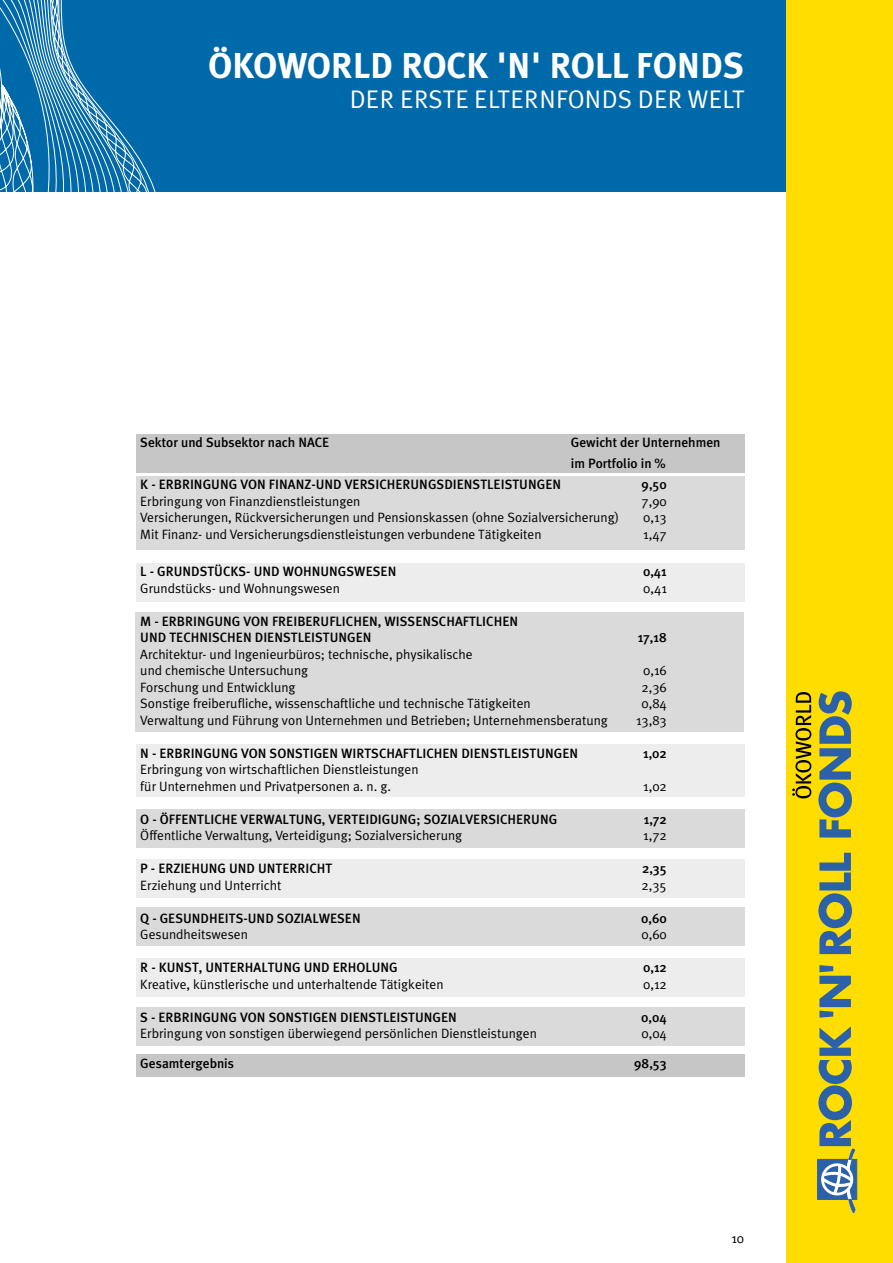
<style>
.page{position:relative;width:893px;height:1263px;background:#fff}
.page>*{position:absolute;margin:0;border:0;box-sizing:border-box;transform-origin:0 0}
.t1{font:700 36px "Meta Plus";color:#fff}
.t2{font:25.5px "Meta Plus Normal";letter-spacing:.005em;color:#fff}
.t3{font:13.5px/16.5px "Meta Plus Normal";color:#000}
.t4{font:500 13.5px/21px "Meta Plus";color:#000}
</style>
<div class="page">
<div style="left:0;top:0;width:893px;height:191px;background:#0069a9"></div>
<svg style="left:0;top:0;width:156px;height:191px"></svg>
<div style="left:787px;top:0;width:106px;height:1263px;background:#fd0"></div>
<div style="left:817px;top:1159px;width:40px;height:40px;background:#37689f;border:1px solid #2b61a9"></div>
<svg style="left:818px;top:1026px;width:37px;height:187px"></svg>
<svg style="left:819px;top:965px;width:32px;height:53px"></svg>
<svg style="left:818px;top:853px;width:34px;height:101px"></svg>
<svg style="left:818px;top:691px;width:34px;height:146px"></svg>
<svg style="left:792px;top:692px;width:19px;height:106px"></svg>
<div style="left:136px;top:809px;width:608px;height:38px;background:#dadada"></div>
<div style="left:136px;top:744px;width:608px;height:53px;background:#ededed"></div>
<div style="left:135px;top:612px;width:608px;height:120px;background:#dadada"></div>
<div style="left:136px;top:907px;width:608px;height:39px;background:#dadada"></div>
<div style="left:136px;top:1054px;width:608px;height:23px;background:#c6c6c6"></div>
<div style="left:136px;top:563px;width:608px;height:38px;background:#ededed"></div>
<div style="left:136px;top:434px;width:608px;height:38px;background:#c6c6c6"></div>
<div style="left:136px;top:859px;width:608px;height:38px;background:#ededed"></div>
<div style="left:136px;top:476px;width:608px;height:74px;background:#dadada"></div>
<div style="left:136px;top:1007px;width:608px;height:38px;background:#dadada"></div>
<div style="left:136px;top:958px;width:608px;height:39px;background:#ededed"></div>
<h1 class="t1" style="left:208px;top:44px;width:537px">ÖKOWORLD ROCK 'N' ROLL FONDS</h1>
<h2 class="t2" style="left:350px;top:84px;width:396px">DER ERSTE ELTERNFONDS DER WELT</h2>
<p class="t4" style="left:140px;top:432px;width:191px">Sektor und Subsektor nach NACE</p>
<p class="t4" style="left:571px;top:432px;width:151px">Gewicht der Unternehmen im Portfolio in %</p>
<p class="t4" style="left:140px;top:474px;width:422px">K - ERBRINGUNG VON FINANZ-UND VERSICHERUNGSDIENSTLEISTUNGEN</p>
<p class="t4" style="left:642px;top:474px;width:27px">9,50</p>
<p class="t3" style="left:140px;top:492px;width:221px">Erbringung von Finanzdienstleistungen</p>
<p class="t3" style="left:642px;top:492px;width:27px">7,90</p>
<p class="t3" style="left:140px;top:509px;width:480px">Versicherungen, Rückversicherungen und Pensionskassen (ohne Sozialversicherung)</p>
<p class="t3" style="left:643px;top:509px;width:25px">0,13</p>
<p class="t3" style="left:140px;top:525px;width:403px">Mit Finanz- und Versicherungsdienstleistungen verbundene Tätigkeiten</p>
<p class="t3" style="left:643px;top:525px;width:25px">1,47</p>
<p class="t4" style="left:140px;top:561px;width:258px">L - GRUNDSTÜCKS- UND WOHNUNGSWESEN</p>
<p class="t4" style="left:643px;top:561px;width:25px">0,41</p>
<p class="t3" style="left:140px;top:579px;width:201px">Grundstücks- und Wohnungswesen</p>
<p class="t3" style="left:643px;top:579px;width:25px">0,41</p>
<p class="t4" style="left:140px;top:613px;width:379px;line-height:16.5px">M - ERBRINGUNG VON FREIBERUFLICHEN, WISSENSCHAFTLICHEN<br>UND TECHNISCHEN DIENSTLEISTUNGEN</p>
<p class="t4" style="left:638px;top:627px;width:31px">17,18</p>
<p class="t3" style="left:140px;top:645px;width:334px">Architektur- und Ingenieurbüros; technische, physikalische und chemische Untersuchung</p>
<p class="t3" style="left:643px;top:662px;width:25px">0,16</p>
<p class="t3" style="left:140px;top:678px;width:157px">Forschung und Entwicklung</p>
<p class="t3" style="left:642px;top:678px;width:27px">2,36</p>
<p class="t3" style="left:140px;top:695px;width:392px">Sonstige freiberufliche, wissenschaftliche und technische Tätigkeiten</p>
<p class="t3" style="left:642px;top:695px;width:27px">0,84</p>
<p class="t3" style="left:140px;top:711px;width:469px">Verwaltung und Führung von Unternehmen und Betrieben; Unternehmensberatung</p>
<p class="t3" style="left:636px;top:711px;width:32px">13,83</p>
<p class="t4" style="left:140px;top:742px;width:439px">N - ERBRINGUNG VON SONSTIGEN WIRTSCHAFTLICHEN DIENSTLEISTUNGEN</p>
<p class="t4" style="left:643px;top:742px;width:25px">1,02</p>
<p class="t3" style="left:140px;top:761px;width:280px">Erbringung von wirtschaftlichen Dienstleistungen für Unternehmen und Privatpersonen a. n. g.</p>
<p class="t3" style="left:643px;top:777px;width:25px">1,02</p>
<p class="t4" style="left:140px;top:808px;width:418px">O - ÖFFENTLICHE VERWALTUNG, VERTEIDIGUNG; SOZIALVERSICHERUNG</p>
<p class="t4" style="left:644px;top:808px;width:25px">1,72</p>
<p class="t3" style="left:140px;top:827px;width:323px">Öffentliche Verwaltung, Verteidigung; Sozialversicherung</p>
<p class="t3" style="left:643px;top:827px;width:25px">1,72</p>
<p class="t4" style="left:140px;top:858px;width:194px">P - ERZIEHUNG UND UNTERRICHT</p>
<p class="t4" style="left:642px;top:858px;width:26px">2,35</p>
<p class="t3" style="left:140px;top:876px;width:143px">Erziehung und Unterricht</p>
<p class="t3" style="left:642px;top:876px;width:27px">2,35</p>
<p class="t4" style="left:140px;top:907px;width:222px">Q - GESUNDHEITS-UND SOZIALWESEN</p>
<p class="t4" style="left:641px;top:907px;width:27px">0,60</p>
<p class="t3" style="left:140px;top:926px;width:109px">Gesundheitswesen</p>
<p class="t3" style="left:642px;top:926px;width:27px">0,60</p>
<p class="t4" style="left:140px;top:957px;width:259px">R - KUNST, UNTERHALTUNG UND ERHOLUNG</p>
<p class="t4" style="left:643px;top:957px;width:25px">0,12</p>
<p class="t3" style="left:140px;top:975px;width:305px">Kreative, künstlerische und unterhaltende Tätigkeiten</p>
<p class="t3" style="left:643px;top:975px;width:25px">0,12</p>
<p class="t4" style="left:140px;top:1006px;width:318px">S - ERBRINGUNG VON SONSTIGEN DIENSTLEISTUNGEN</p>
<p class="t4" style="left:641px;top:1006px;width:27px">0,04</p>
<p class="t3" style="left:140px;top:1025px;width:398px">Erbringung von sonstigen überwiegend persönlichen Dienstleistungen</p>
<p class="t3" style="left:642px;top:1025px;width:27px">0,04</p>
<p class="t4" style="left:140px;top:1053px;width:95px">Gesamtergebnis</p>
<p class="t4" style="left:634px;top:1053px;width:34px">98,53</p>
<p class="t3" style="left:731px;top:1230px;width:14px">10</p>
</div>
